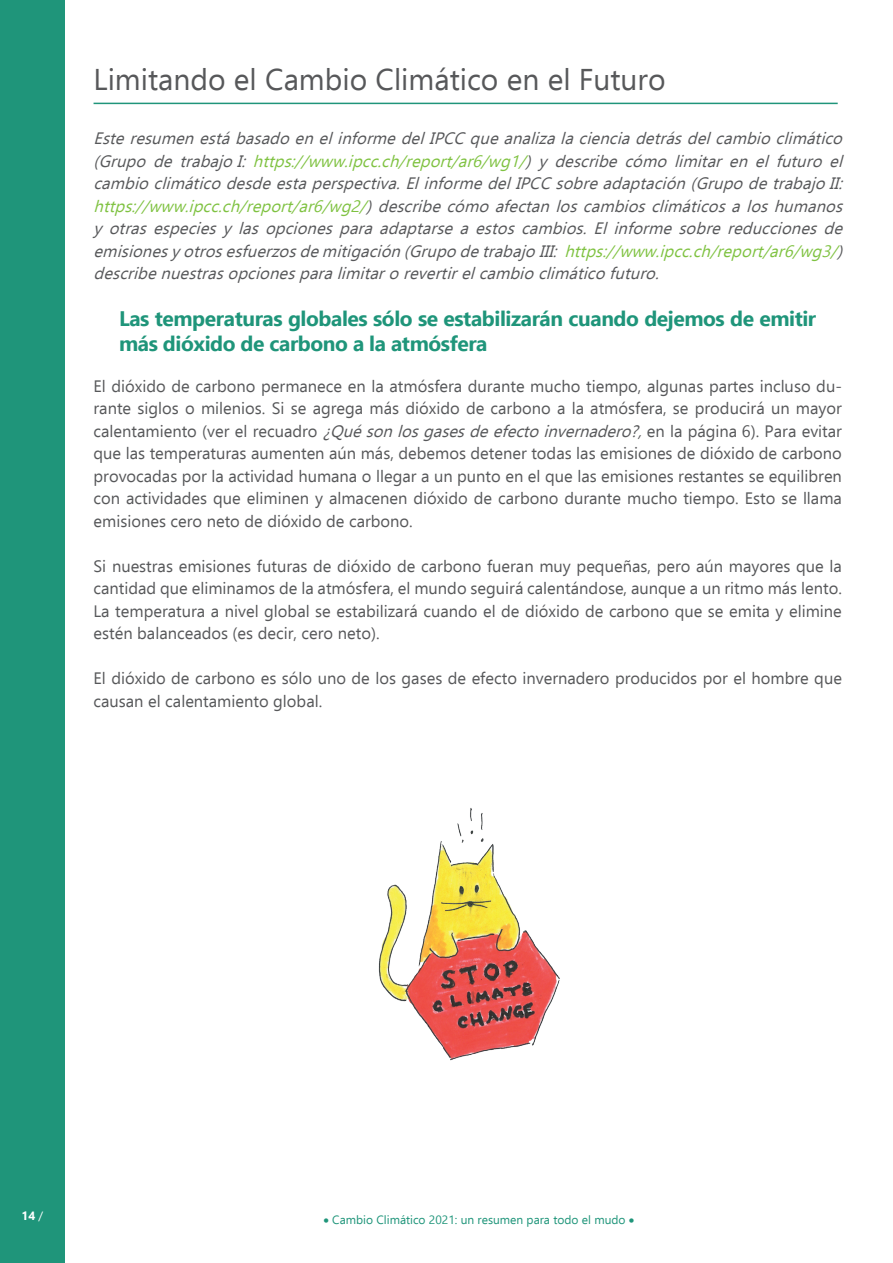
<style>
.page{position:relative;width:893px;height:1263px;background:#fff}
.page>*{position:absolute;margin:0;border:0;box-sizing:border-box;transform-origin:0 0}
.t1{font:30px "Ebrima";color:#57585a}
.t2{font:700 21px/25.2px "Ebrima";letter-spacing:-.02em;color:#1f957a}
.t3{font:16.5px/22.5px "Ebrima";color:#57585a;text-align:justify}
.t4{font:italic 16.5px/22.5px "Ebrima";color:#57585a;text-align:justify}
.t5{font:12px "Ebrima";color:#1f957a}
.t6{font:700 12px "Ebrima";color:#fff}
.s1{color:#7fc241}
.s2{font-style:italic}
.s3{font-weight:400}
</style>
<div class="page">
<div style="left:0;top:0;width:65px;height:1263px;background:#1f957a"></div>
<hr style="left:94px;top:103px;width:744px;height:1px;background:#1f957a">
<img style="left:378px;top:808px;width:182px;height:253px">
<h1 class="t1" style="left:94px;top:57px;width:574px">Limitando el Cambio Climático en el Futuro</h1>
<p class="t4" style="left:93px;top:126px;width:756px">EsteresumenestábasadoenelinformedelIPCCqueanalizalacienciadetrásdelcambioclimático (Grupo de trabajo I: <span class="s1">https://www.ipcc.ch/report/ar6/wg1/</span>) y describe cómo limitar en el futuro el cambioclimáticodesdeestaperspectiva.ElinformedelIPCCsobreadaptación(Grupodetrabajo II: <span class="s1">https://www.ipcc.ch/report/ar6/wg2/</span>)describecómoafectanloscambiosclimáticosaloshumanos y otras especies y las opciones para adaptarse a estos cambios. El informe sobre reducciones de emisionesyotrosesfuerzosdemitigación(Grupodetrabajo III: <span class="s1">https://www.ipcc.ch/report/ar6/wg3/</span>) describenuestrasopcionesparalimitarorevertirelcambioclimáticofuturo.</p>
<p class="t2" style="left:119px;top:304px;width:699px">Las temperaturas globales sólo se estabilizarán cuando dejemos de emitir más dióxido de carbono a la atmósfera</p>
<p class="t3" style="left:94px;top:374px;width:750px">El dióxido de carbono permanece en la atmósfera durante mucho tiempo, algunas partes incluso du&shy;rante siglos o milenios. Si se agrega más dióxido de carbono a la atmósfera, se producirá un mayor calentamiento (ver el recuadro <span class="s2">¿Quésonlosgasesdeefectoinvernadero?,</span>en la página 6). Para evitar que las temperaturas aumenten aún más, debemos detener todas las emisiones de dióxido de carbono provocadas por la actividad humana o llegar a un punto en el que las emisiones restantes se equilibren con actividades que eliminen y almacenen dióxido de carbono durante mucho tiempo. Esto se llama emisiones cero neto de dióxido de carbono.</p>
<p class="t3" style="left:94px;top:554px;width:750px">Si nuestras emisiones futuras de dióxido de carbono fueran muy pequeñas, pero aún mayores que la cantidad que eliminamos de la atmósfera, el mundo seguirá calentándose, aunque a un ritmo más lento.<br>La temperatura a nivel global se estabilizará cuando el de dióxido de carbono que se emita y elimine estén balanceados (es decir, cero neto).</p>
<p class="t3" style="left:94px;top:666px;width:750px">El dióxido de carbono es sólo uno de los gases de efecto invernadero producidos por el hombre que causan el calentamiento global.</p>
<p class="t6" style="left:22px;top:1207px;width:23px">14 <span class="s3">/</span></p>
<p class="t5" style="left:323px;top:1211px;width:312px">• Cambio Climático 2021: un resumen para todo el mudo •</p>
</div>
